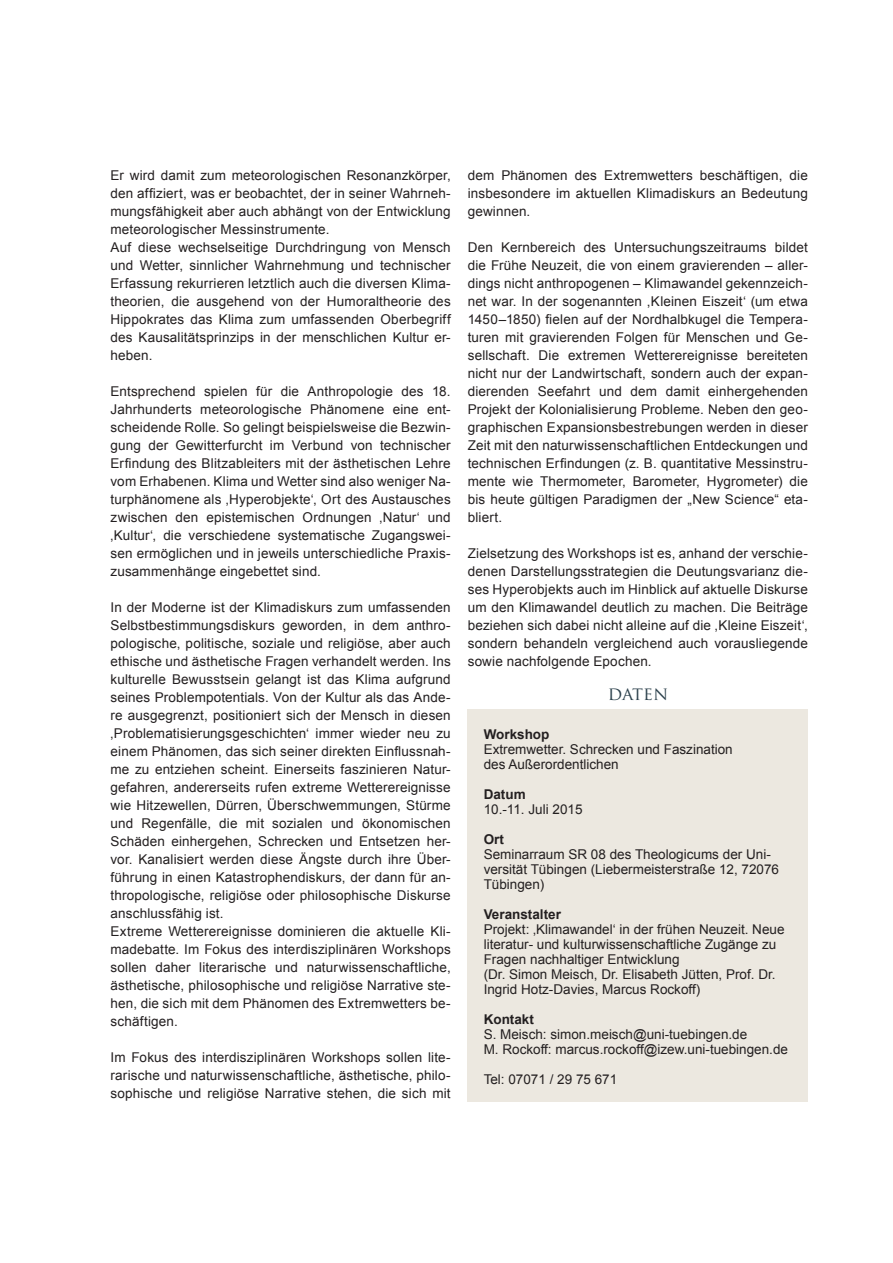
<style>
.page{position:relative;width:893px;height:1263px;background:#fff}
.page>*{position:absolute;margin:0;border:0;box-sizing:border-box;transform-origin:0 0}
.t1{font:18px "Trajan Pro";letter-spacing:-.005em;color:#2d424d}
.t2{font:13.5px/18px "Arial";letter-spacing:.005em;color:#231f20;text-align:justify}
.t3{font:700 13.5px "Arial";color:#231f20}
.s1{font-weight:700}
</style>
<div class="page">
<div style="left:468px;top:709px;width:340px;height:392px;background:#ece8e0"></div>
<p class="t2" style="left:111px;top:166px;width:342px">Er wird damit zum meteorologischen Resonanzkörper, den affiziert, was er beobachtet, der in seiner Wahrneh&shy;mungsfähigkeit aber auch abhängt von der Entwicklung meteorologischer Messinstrumente.</p>
<p class="t2" style="left:111px;top:238px;width:342px">Auf diese wechselseitige Durchdringung von Mensch und Wetter, sinnlicher Wahrnehmung und technischer Erfassung rekurrieren letztlich auch die diversen Klima&shy;theorien, die ausgehend von der Humoraltheorie des Hippokrates das Klima zum umfassenden Oberbegriff des Kausalitätsprinzips in der menschlichen Kultur er&shy;heben.</p>
<p class="t2" style="left:111px;top:382px;width:342px">Entsprechend spielen für die Anthropologie des 18.<br>Jahrhunderts meteorologische Phänomene eine ent&shy;scheidende Rolle. So gelingt beispielsweise die Bezwin&shy;gung der Gewitterfurcht im Verbund von technischer Erfindung des Blitzableiters mit der ästhetischen Lehre vom Erhabenen. Klima und Wetter sind also weniger Na&shy;turphänomene als ‚Hyperobjekte‘, Ort des Austausches zwischen den epistemischen Ordnungen ‚Natur‘ und ‚Kultur‘, die verschiedene systematische Zugangswei&shy;sen ermöglichen und in jeweils unterschiedliche Praxis&shy;zusammenhänge eingebettet sind.</p>
<p class="t2" style="left:111px;top:598px;width:342px">In der Moderne ist der Klimadiskurs zum umfassenden Selbstbestimmungsdiskurs geworden, in dem anthro&shy;pologische, politische, soziale und religiöse, aber auch ethische und ästhetische Fragen verhandelt werden. Ins kulturelle Bewusstsein gelangt ist das Klima aufgrund seines Problempotentials. Von der Kultur als das Ande&shy;re ausgegrenzt, positioniert sich der Mensch in diesen ‚Problematisierungsgeschichten‘ immer wieder neu zu einem Phänomen, das sich seiner direkten Einflussnah&shy;me zu entziehen scheint. Einerseits faszinieren Natur&shy;gefahren, andererseits rufen extreme Wetterereignisse wie Hitzewellen, Dürren, Überschwemmungen, Stürme und Regenfälle, die mit sozialen und ökonomischen Schäden einhergehen, Schrecken und Entsetzen her&shy;vor. Kanalisiert werden diese Ängste durch ihre Über&shy;führung in einen Katastrophendiskurs, der dann für an&shy;thropologische, religiöse oder philosophische Diskurse anschlussfähig ist.</p>
<p class="t2" style="left:111px;top:922px;width:342px">Extreme Wetterereignisse dominieren die aktuelle Kli&shy;madebatte. Im Fokus des interdisziplinären Workshops sollen daher literarische und naturwissenschaftliche, ästhetische, philosophische und religiöse Narrative ste&shy;hen, die sich mit dem Phänomen des Extremwetters be&shy;schäftigen.</p>
<p class="t2" style="left:111px;top:1048px;width:342px">Im Fokus des interdisziplinären Workshops sollen lite&shy;rarische und naturwissenschaftliche, ästhetische, philo&shy;sophische und religiöse Narrative stehen, die sich mit</p>
<p class="t2" style="left:468px;top:166px;width:342px">dem Phänomen des Extremwetters beschäftigen, die insbesondere im aktuellen Klimadiskurs an Bedeutung gewinnen.</p>
<p class="t2" style="left:468px;top:238px;width:342px">Den Kernbereich des Untersuchungszeitraums bildet die Frühe Neuzeit, die von einem gravierenden – aller&shy;dings nicht anthropogenen – Klimawandel gekennzeich&shy;net war. In der sogenannten ,Kleinen Eiszeit‘ (um etwa 1450–1850) fielen auf der Nordhalbkugel die Tempera&shy;turen mit gravierenden Folgen für Menschen und Ge&shy;sellschaft. Die extremen Wetterereignisse bereiteten nicht nur der Landwirtschaft, sondern auch der expan&shy;dierenden Seefahrt und dem damit einhergehenden Projekt der Kolonialisierung Probleme. Neben den geo&shy;graphischen Expansionsbestrebungen werden in dieser Zeit mit den naturwissenschaftlichen Entdeckungen und technischen Erfindungen (z. B. quantitative Messinstru&shy;mente wie Thermometer, Barometer, Hygrometer) die bis heute gültigen Paradigmen der „New Science“ eta&shy;bliert.</p>
<p class="t2" style="left:468px;top:544px;width:342px">Zielsetzung des Workshops ist es, anhand der verschie&shy;denen Darstellungsstrategien die Deutungsvarianz die&shy;ses Hyperobjekts auch im Hinblick auf aktuelle Diskurse um den Klimawandel deutlich zu machen. Die Beiträge beziehen sich dabei nicht alleine auf die ‚Kleine Eiszeit‘, sondern behandeln vergleichend auch vorausliegende sowie nachfolgende Epochen.</p>
<p class="t1" style="left:608px;top:682px;width:62px">DATEN</p>
<p class="t2" style="left:484px;top:727px;width:251px;line-height:15px"><span class="s1">Workshop<br></span>Extremwetter. Schrecken und Faszination</p>
<p class="t2" style="left:484px;top:755px;width:137px">des Außerordentlichen</p>
<p class="t3" style="left:484px;top:785px;width:43px">Datum</p>
<p class="t2" style="left:484px;top:800px;width:100px">10.-11. Juli 2015</p>
<p class="t3" style="left:484px;top:830px;width:22px">Ort</p>
<p class="t2" style="left:484px;top:847px;width:297px;line-height:15px;text-align:left">Seminarraum SR 08 des Theologicums der Uni&shy;versität Tübingen (Liebermeisterstraße 12, 72076<br>Tübingen)</p>
<p class="t3" style="left:484px;top:905px;width:79px">Veranstalter</p>
<p class="t2" style="left:484px;top:922px;width:302px;line-height:15px;text-align:left">Projekt: ‚Klimawandel‘ in der frühen Neuzeit. Neue literatur- und kulturwissenschaftliche Zugänge zu<br>Fragen nachhaltiger Entwicklung</p>
<p class="t2" style="left:484px;top:967px;width:293px;line-height:15px">(Dr. Simon Meisch, Dr. Elisabeth Jütten, Prof. Dr.<br>Ingrid Hotz-Davies, Marcus Rockoff)</p>
<p class="t3" style="left:484px;top:1010px;width:52px">Kontakt</p>
<p class="t2" style="left:484px;top:1027px;width:306px;line-height:15px">S. Meisch: simon.meisch@uni-tuebingen.de<br>M. Rockoff: marcus.rockoff@izew.uni-tuebingen.de</p>
<p class="t2" style="left:484px;top:1070px;width:135px">Tel: 07071 / 29 75 671</p>
</div>
